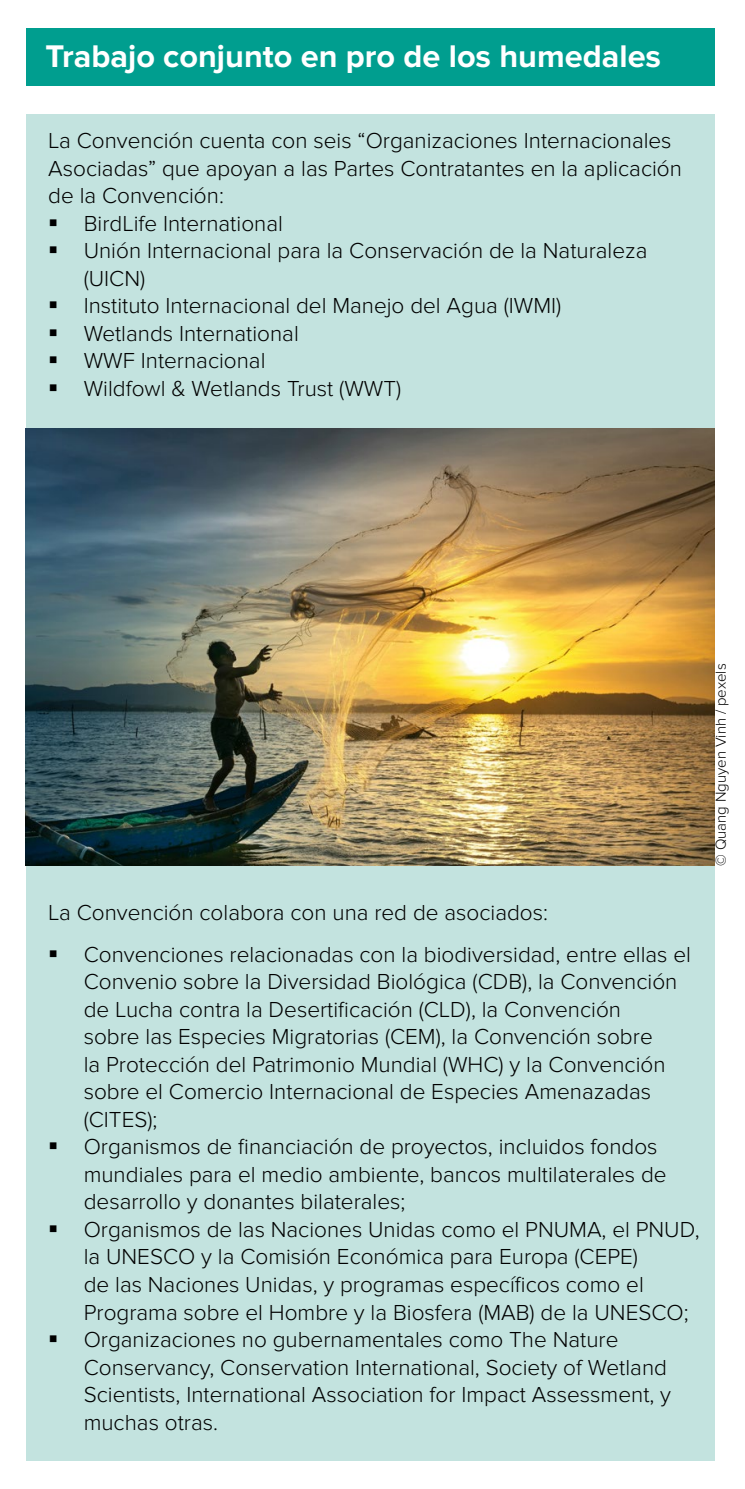
<style>
.page{position:relative;width:745px;height:1489px;background:#fff}
.page>*{position:absolute;margin:0;border:0;box-sizing:border-box;transform-origin:0 0}
.t1{font:700 32.5px "Proxima Nova";color:#fff}
.t2{font:300 22.5px/27.5px "Proxima Nova";color:#000}
.t3{font:300 15px "Proxima Nova";color:#000}
</style>
<div class="page">
<div style="left:26px;top:114px;width:687px;height:1346px;background:#c3e3df"></div>
<div style="left:26px;top:28px;width:687px;height:58px;background:#009e8f"></div>
<img style="left:26px;top:428px;width:687px;height:437px">
<p class="t1" style="left:45px;top:37px;width:616px">Trabajo conjunto en pro de los humedales</p>
<p class="t2" style="left:48px;top:127px;width:634px">La Convención cuenta con seis “Organizaciones Internacionales<br>Asociadas” que apoyan a las Partes Contratantes en la aplicación de la Convención:</p>
<p class="t2" style="left:48px;top:210px;width:236px">▪ BirdLife International</p>
<p class="t2" style="left:84px;top:237px;width:565px;text-indent:-35px">▪ Unión Internacional para la Conservación de la Naturaleza (UICN)</p>
<p class="t2" style="left:48px;top:292px;width:514px">▪ Instituto Internacional del Manejo del Agua (IWMI)</p>
<p class="t2" style="left:48px;top:320px;width:252px">▪ Wetlands International</p>
<p class="t2" style="left:48px;top:347px;width:219px">▪ WWF Internacional</p>
<p class="t2" style="left:48px;top:375px;width:354px">▪ Wildfowl &amp; Wetlands Trust (WWT)</p>
<p class="t2" style="left:48px;top:899px;width:501px">La Convención colabora con una red de asociados:</p>
<p class="t2" style="left:84px;top:940px;width:608px;text-indent:-35px">▪ Convenciones relacionadas con la biodiversidad, entre ellas el Convenio sobre la Diversidad Biológica (CDB), la Convención de Lucha contra la Desertificación (CLD), la Convención<br>sobre las Especies Migratorias (CEM), la Convención sobre<br>la Protección del Patrimonio Mundial (WHC) y la Convención sobre el Comercio Internacional de Especies Amenazadas (CITES);</p>
<p class="t2" style="left:84px;top:1133px;width:584px;text-indent:-35px">▪ Organismos de financiación de proyectos, incluidos fondos mundiales para el medio ambiente, bancos multilaterales de desarrollo y donantes bilaterales;</p>
<p class="t2" style="left:84px;top:1215px;width:617px;text-indent:-35px">▪ Organismos de las Naciones Unidas como el PNUMA, el PNUD, la UNESCO y la Comisión Económica para Europa (CEPE)<br>de las Naciones Unidas, y programas específicos como el Programa sobre el Hombre y la Biosfera (MAB) de la UNESCO;</p>
<p class="t2" style="left:84px;top:1325px;width:588px;text-indent:-35px">▪ Organizaciones no gubernamentales como The Nature Conservancy, Conservation International, Society of Wetland Scientists, International Association for Impact Assessment, y muchas otras.</p>
<p class="t3" style="left:711px;top:865px;width:204px;rotate:-90deg">© Quang Nguyen Vinh / pexels</p>
</div>
